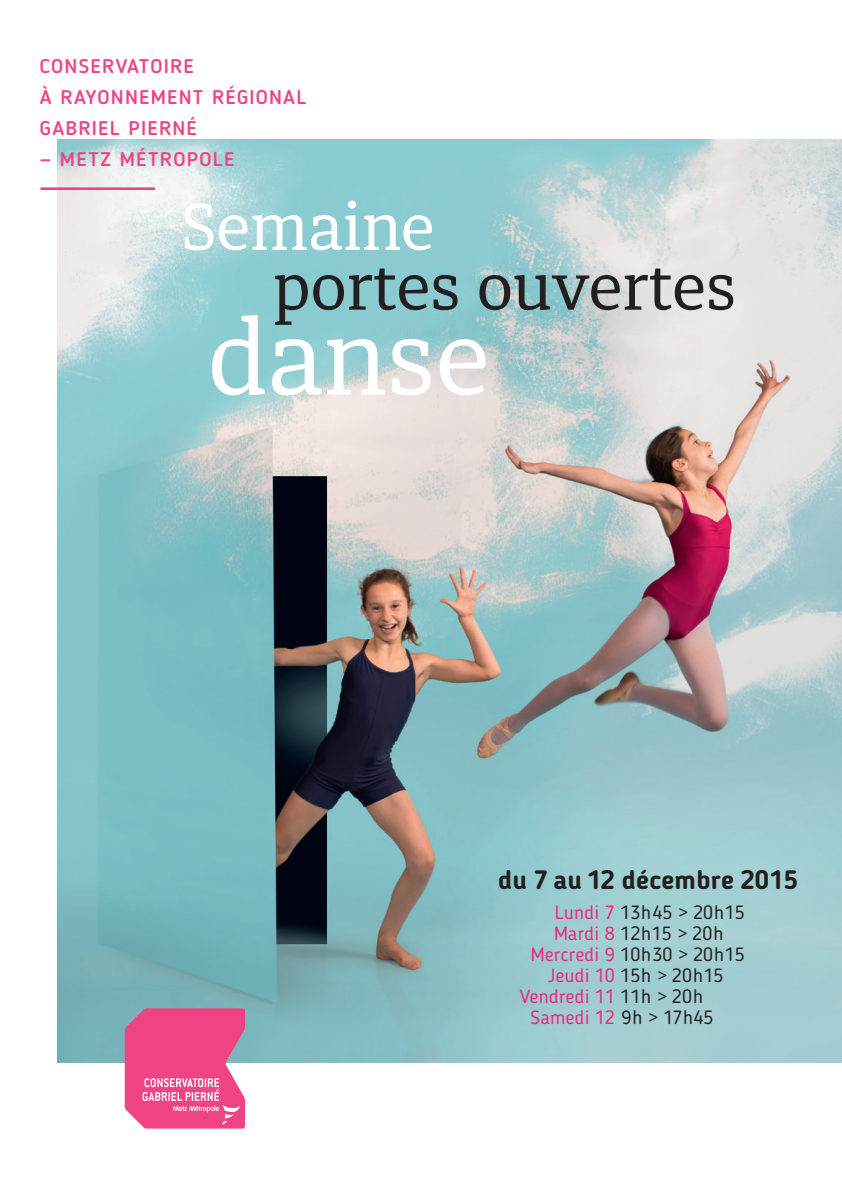
<style>
.page{position:relative;width:842px;height:1191px;background:#fff}
.page>*{position:absolute;margin:0;border:0;box-sizing:border-box;transform-origin:0 0}
.t1{font:105.4px "Diaria Pro";letter-spacing:-.01em;color:#fff}
.t2{font:65.8px "Diaria Pro";letter-spacing:-.01em;color:#231f20}
.t3{font:65.8px "Diaria Pro";letter-spacing:-.01em;color:#fff}
.t4{font:700 26.4px "Blogger Sans";letter-spacing:.01em;color:#231f20}
.t5{font:500 19.6px/31px "Blogger Sans";letter-spacing:.06em;color:#ef4384;scale:1.06 1}
.t6{font:19px "Blogger Sans";letter-spacing:.01em;color:#231f20;scale:1.05 1}
.t7{font:19px "Blogger Sans";letter-spacing:.01em;color:#ee287d;scale:1.05 1}
.s1{color:#ee287d}
.s2{font-size:16px}
.s3{color:#231f20}
.s4{font-size:16px;color:#231f20}
</style>
<div class="page">
<img style="left:58px;top:140px;width:784px;height:922px">
<svg style="left:125px;top:1008px;width:120px;height:120px;background:#eb5991"></svg>
<hr style="left:40px;top:187px;width:115px;height:3px;background:#ef4384">
<p class="t5" style="left:40px;top:50px;width:253px">CONSERVATOIRE<br>À RAYONNEMENT RÉGIONAL<br>GABRIEL PIERNÉ</p>
<p class="t5" style="left:40px;top:143px;width:185px">— METZ MÉTROPOLE</p>
<h2 class="t3" style="left:181px;top:187px;width:255px">Semaine</h2>
<h2 class="t2" style="left:273px;top:247px;width:465px">portes ouvertes</h2>
<h1 class="t1" style="left:207px;top:295px;width:284px">danse</h1>
<h3 class="t4" style="left:498px;top:864px;width:302px">du 7 au 12 décembre 2015</h3>
<p class="t6" style="left:555px;top:900px;width:182px"><span class="s1">Lundi 7</span> 13h45 <span class="s2">&gt;</span> 20h15</p>
<p class="t6" style="left:554px;top:921px;width:163px"><span class="s1">Mardi 8</span> 12h15 <span class="s2">&gt;</span> 20h</p>
<p class="t6" style="left:531px;top:942px;width:205px"><span class="s1">Mercredi 9</span> 10h30 <span class="s2">&gt;</span> 20h15</p>
<p class="t6" style="left:548px;top:963px;width:169px"><span class="s1">Jeudi 10</span> 15h <span class="s2">&gt;</span> 20h15</p>
<p class="t7" style="left:520px;top:984px;width:176px">Vendredi 11 <span class="s3">11h</span> <span class="s4">&gt;</span> <span class="s3">20h</span></p>
<p class="t7" style="left:530px;top:1005px;width:176px">Samedi 12 <span class="s3">9h</span> <span class="s4">&gt;</span> <span class="s3">17h45</span></p>
</div>
